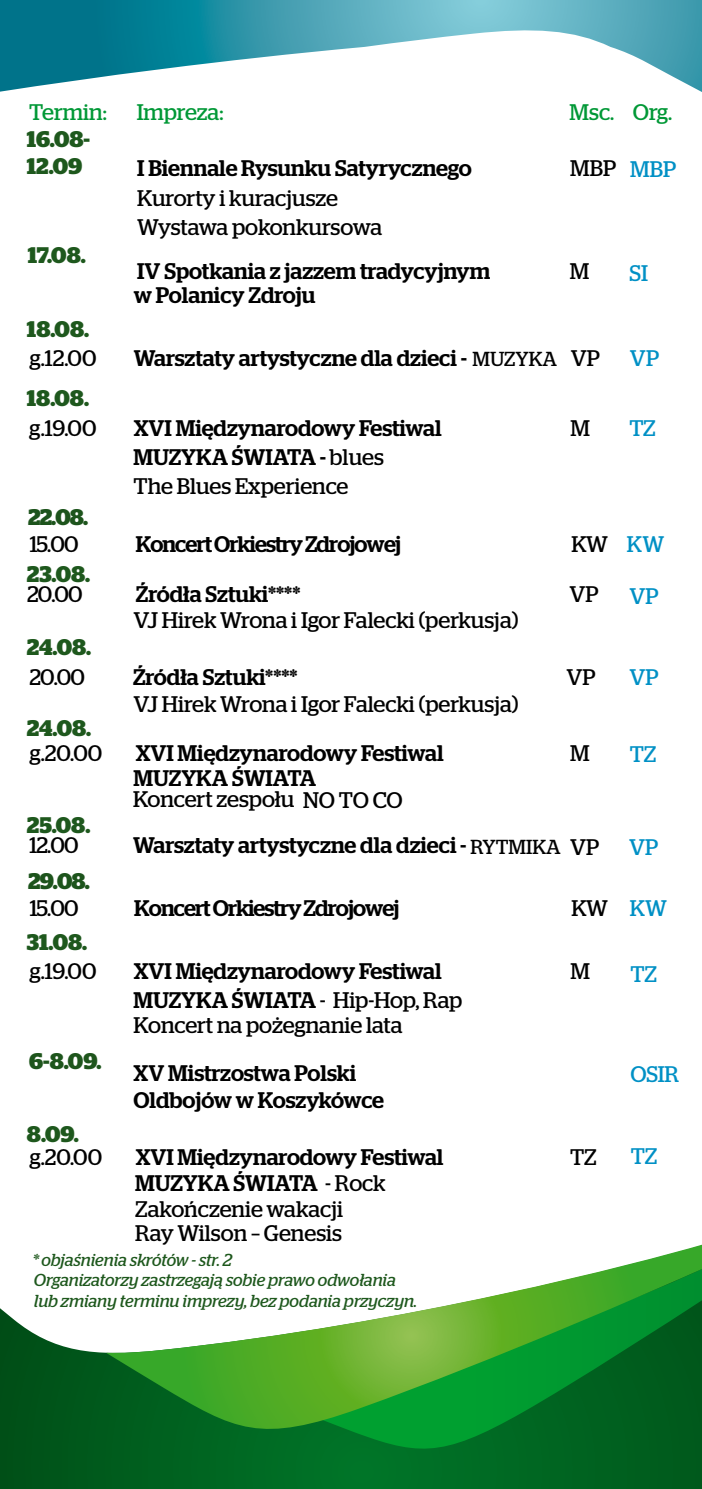
<style>
.page{position:relative;width:702px;height:1489px;background:#fff}
.page>*{position:absolute;margin:0;border:0;box-sizing:border-box;transform-origin:0 0}
.t1{font:22.5px/29.2px "Stag";color:#000}
.t2{font:500 22.5px/27px "Stag";color:#000}
.t3{font:700 22.5px/27px "Stag";color:#1e581d}
.t4{font:500 22.5px "Stag";letter-spacing:-.04em;color:#000}
.t5{font:22.5px "Stag";letter-spacing:-.015em;color:#0090c5}
.t6{font:22.5px "Stag";color:#009836}
.t7{font:700 22.5px "Stag";letter-spacing:-.04em;color:#1d541c}
.t8{font:700 22.5px "Stag";color:#1e551c}
.t9{font:italic 17.25px/20.8px "Stag";color:#1e581d}
.s1{font-weight:400;font-size:20.25px}
.s2{font-weight:400}
.s3{font-weight:500}
.s4{color:#0090c5}
</style>
<div class="page">
<svg style="left:0;top:1308px;width:702px;height:180px"></svg>
<svg style="left:291px;top:1443px;width:411px;height:16px"></svg>
<svg style="left:107px;top:1244px;width:595px;height:199px"></svg>
<svg style="left:0;top:0;width:702px;height:92px"></svg>
<p class="t6" style="left:29px;top:99px;width:79px">Termin:</p>
<p class="t6" style="left:137px;top:99px;width:88px">Impreza:</p>
<p class="t6" style="left:569px;top:99px;width:104px">Msc. Org.</p>
<p class="t3" style="left:27px;top:125px;width:65px">16.08-<br>12.09</p>
<p class="t2" style="left:137px;top:155px;width:336px">I Biennale Rysunku Satyrycznego</p>
<p class="t1" style="left:570px;top:153px;width:48px">MBP</p>
<p class="t1" style="left:137px;top:183px;width:246px">Kurorty i kuracjusze<br>Wystawa pokonkursowa</p>
<p class="t5" style="left:630px;top:156px;width:48px">MBP</p>
<p class="t3" style="left:28px;top:242px;width:60px">17.08.</p>
<p class="t2" style="left:137px;top:257px;width:354px">IV Spotkania z jazzem tradycyjnym</p>
<p class="t1" style="left:570px;top:256px;width:21px">M</p>
<p class="t2" style="left:134px;top:281px;width:183px">w Polanicy Zdroju</p>
<p class="t5" style="left:629px;top:260px;width:20px">SI</p>
<p class="t3" style="left:27px;top:315px;width:64px">18.08.</p>
<p class="t1" style="left:29px;top:343px;width:69px">g.12.00</p>
<p class="t2" style="left:134px;top:344px;width:468px">Warsztaty artystyczne dla dzieci - <span class="s1">MUZYKA</span> <span class="s2">VP</span></p>
<p class="t5" style="left:630px;top:345px;width:31px">VP</p>
<p class="t3" style="left:27px;top:385px;width:64px">18.08.</p>
<p class="t1" style="left:29px;top:413px;width:69px">g.19.00</p>
<p class="t2" style="left:134px;top:414px;width:309px">XVI Międzynarodowy Festiwal</p>
<p class="t1" style="left:570px;top:413px;width:21px">M</p>
<p class="t1" style="left:133px;top:442px;width:252px"><span class="s3">MUZYKA ŚWIATA -</span> blues<br>The Blues Experience</p>
<p class="t5" style="left:629px;top:415px;width:28px">TZ</p>
<p class="t7" style="left:28px;top:503px;width:62px">22.08.</p>
<p class="t1" style="left:30px;top:529px;width:50px">15.00</p>
<p class="t4" style="left:136px;top:530px;width:267px">Koncert Orkiestry Zdrojowej</p>
<p class="t1" style="left:571px;top:529px;width:94px">KW <span class="s4">KW</span></p>
<p class="t3" style="left:27px;top:560px;width:65px">23.08.</p>
<p class="t1" style="left:27px;top:579px;width:57px">20.00</p>
<p class="t2" style="left:136px;top:580px;width:166px">Źródła Sztuki****</p>
<p class="t1" style="left:569px;top:579px;width:31px">VP</p>
<p class="t1" style="left:133px;top:605px;width:386px">VJ Hirek Wrona i Igor Falecki (perkusja)</p>
<p class="t3" style="left:27px;top:634px;width:66px">24.08.</p>
<p class="t1" style="left:29px;top:662px;width:57px">20.00</p>
<p class="t2" style="left:133px;top:663px;width:166px">Źródła Sztuki****</p>
<p class="t1" style="left:566px;top:662px;width:31px">VP</p>
<p class="t1" style="left:134px;top:689px;width:386px">VJ Hirek Wrona i Igor Falecki (perkusja)</p>
<p class="t3" style="left:27px;top:714px;width:66px">24.08.</p>
<p class="t1" style="left:29px;top:738px;width:74px">g.20.00</p>
<p class="t2" style="left:136px;top:739px;width:309px">XVI Międzynarodowy Festiwal</p>
<p class="t1" style="left:570px;top:738px;width:21px">M</p>
<p class="t2" style="left:134px;top:764px;width:184px">MUZYKA ŚWIATA</p>
<p class="t1" style="left:133px;top:784px;width:271px">Koncert zespołu NO TO CO</p>
<p class="t5" style="left:629px;top:583px;width:31px">VP</p>
<p class="t5" style="left:629px;top:664px;width:31px">VP</p>
<p class="t5" style="left:630px;top:741px;width:28px">TZ</p>
<p class="t3" style="left:27px;top:811px;width:65px">25.08.</p>
<p class="t1" style="left:29px;top:830px;width:51px">12.00</p>
<p class="t2" style="left:133px;top:831px;width:467px">Warsztaty artystyczne dla dzieci - <span class="s1">RYTMIKA</span> <span class="s2">VP</span></p>
<p class="t5" style="left:629px;top:834px;width:31px">VP</p>
<p class="t7" style="left:28px;top:867px;width:63px">29.08.</p>
<p class="t1" style="left:30px;top:892px;width:50px">15.00</p>
<p class="t4" style="left:134px;top:894px;width:267px">Koncert Orkiestry Zdrojowej</p>
<p class="t1" style="left:571px;top:892px;width:97px">KW <span class="s4">KW</span></p>
<p class="t3" style="left:27px;top:928px;width:62px">31.08.</p>
<p class="t1" style="left:29px;top:956px;width:69px">g.19.00</p>
<p class="t2" style="left:134px;top:957px;width:309px">XVI Międzynarodowy Festiwal</p>
<p class="t1" style="left:570px;top:956px;width:21px">M</p>
<p class="t1" style="left:133px;top:987px;width:330px;line-height:24.8px"><span class="s3">MUZYKA ŚWIATA</span> - Hip-Hop, Rap<br>Koncert na pożegnanie lata</p>
<p class="t8" style="left:29px;top:1047px;width:74px">6-8.09.</p>
<p class="t2" style="left:134px;top:1059px;width:252px">XV Mistrzostwa Polski<br>Oldbojów w Koszykówce</p>
<p class="t3" style="left:27px;top:1120px;width:53px">8.09.</p>
<p class="t1" style="left:29px;top:1142px;width:74px">g.20.00</p>
<p class="t2" style="left:136px;top:1143px;width:309px">XVI Międzynarodowy Festiwal</p>
<p class="t1" style="left:570px;top:1142px;width:28px">TZ</p>
<p class="t1" style="left:135px;top:1169px;width:252px;line-height:26px"><span class="s3">MUZYKA ŚWIATA</span> - Rock<br>Zakończenie wakacji</p>
<p class="t1" style="left:135px;top:1217px;width:208px">Ray Wilson – Genesis</p>
<p class="t9" style="left:32px;top:1249px;width:202px">* objaśnienia skrótów - str. 2</p>
<p class="t9" style="left:34px;top:1269px;width:385px">Organizatorzy zastrzegają sobie prawo odwołania lub zmiany terminu imprezy, bez podania przyczyn.</p>
<p class="t5" style="left:630px;top:960px;width:28px">TZ</p>
<p class="t5" style="left:630px;top:1060px;width:50px">OSIR</p>
<p class="t5" style="left:630px;top:1143px;width:28px">TZ</p>
</div>
